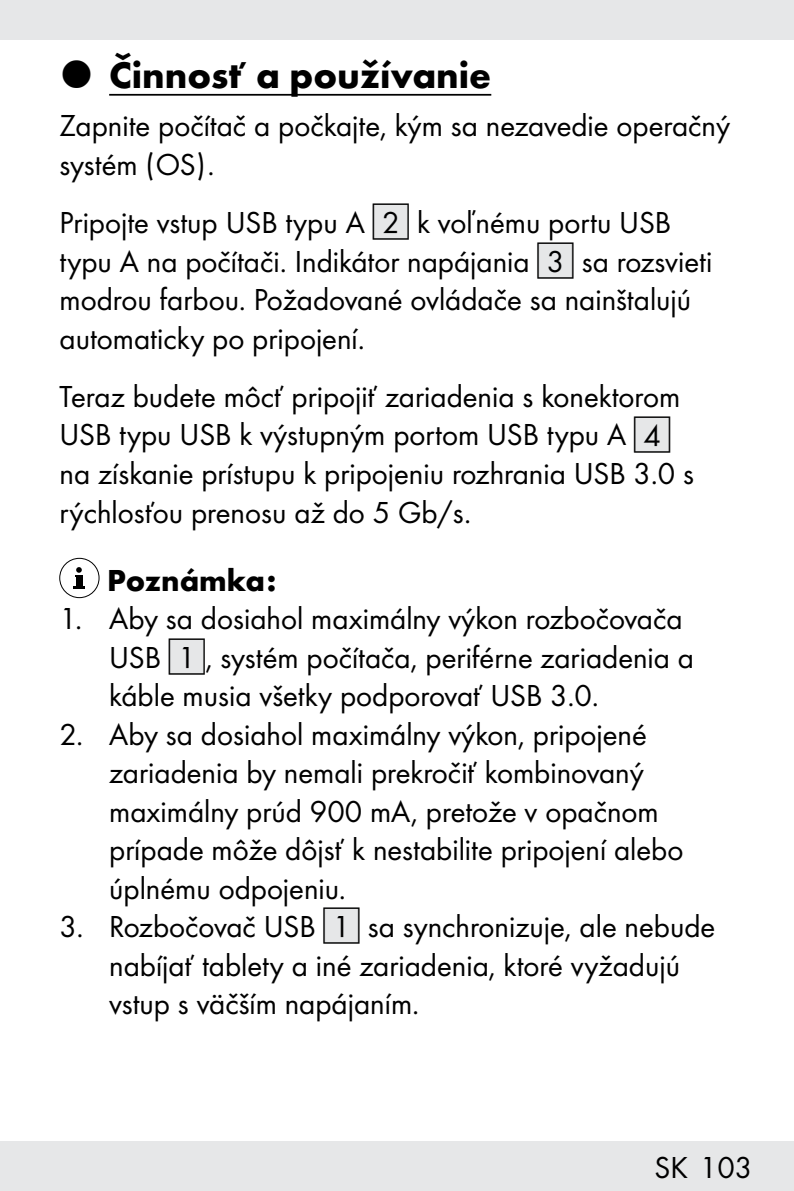
<style>
.page{position:relative;width:794px;height:1191px;background:#fff}
.page>*{position:absolute;margin:0;border:0;box-sizing:border-box;transform-origin:0 0}
.t1{font:700 38.5px "Futura";color:#000}
.t2{font:31.5px/38.5px "Futura Boo";color:#000}
.t3{font:700 31.5px "Futura";color:#000}
.s1{font-family:"IMP Lidl Num Box";font-size:27.65px;color:#e6e7e8}
.s2{font-family:"IMP Lidl Num Box";font-size:27.65px}
</style>
<div class="page">
<div style="left:0;top:1141px;width:794px;height:50px;background:#e6e7e8"></div>
<div style="left:0;top:0;width:794px;height:40px;background:#e6e7e8"></div>
<hr style="left:109px;top:94px;width:382px;height:2px;background:#000">
<div style="left:60px;top:558px;width:39px;height:40px;border:1px solid #000;border-radius:50%"></div>
<svg style="left:75px;top:567px;width:7px;height:10px"></svg>
<div style="left:76px;top:575px;width:7px;height:12px;background:#000"></div>
<svg style="left:73px;top:586px;width:12px;height:3px"></svg>
<p class="t1" style="left:109px;top:47px;width:383px">Činnosť a používanie</p>
<p class="t2" style="left:60px;top:105px;width:672px">Zapnite počítač a počkajte, kým sa nezavedie operačný systém (OS).</p>
<p class="t2" style="left:60px;top:202px;width:654px">Pripojte vstup USB typu A <span class="s1">[</span><span class="s2">2]</span> k voľnému portu USB typu A na počítači. Indikátor napájania <span class="s1">[</span><span class="s2">3]</span> sa rozsvieti modrou farbou. Požadované ovládače sa nainštalujú automaticky po pripojení.</p>
<p class="t2" style="left:60px;top:375px;width:636px">Teraz budete môcť pripojiť zariadenia s konektorom USB typu USB k výstupným portom USB typu A <span class="s1">[</span><span class="s2">4] </span>na získanie prístupu k pripojeniu rozhrania USB 3.0 s rýchlosťou prenosu až do 5 Gb/s.</p>
<p class="t3" style="left:107px;top:557px;width:171px">Poznámka:</p>
<p class="t2" style="left:109px;top:598px;width:586px;text-indent:-50px">1. Aby sa dosiahol maximálny výkon rozbočovača<br>USB <span class="s1">[</span><span class="s2">1]</span>, systém počítača, periférne zariadenia a káble musia všetky podporovať USB 3.0.</p>
<p class="t2" style="left:109px;top:713px;width:576px;text-indent:-50px">2. Aby sa dosiahol maximálny výkon, pripojené zariadenia by nemali prekročiť kombinovaný maximálny prúd 900 mA, pretože v opačnom prípade môže dôjsť k nestabilite pripojení alebo úplnému odpojeniu.</p>
<p class="t2" style="left:109px;top:906px;width:607px;text-indent:-50px">3. Rozbočovač USB <span class="s1">[</span><span class="s2">1]</span> sa synchronizuje, ale nebude nabíjať tablety a iné zariadenia, ktoré vyžadujú vstup s väčším napájaním.</p>
<p class="t2" style="left:654px;top:1146px;width:99px">SK 103</p>
</div>
